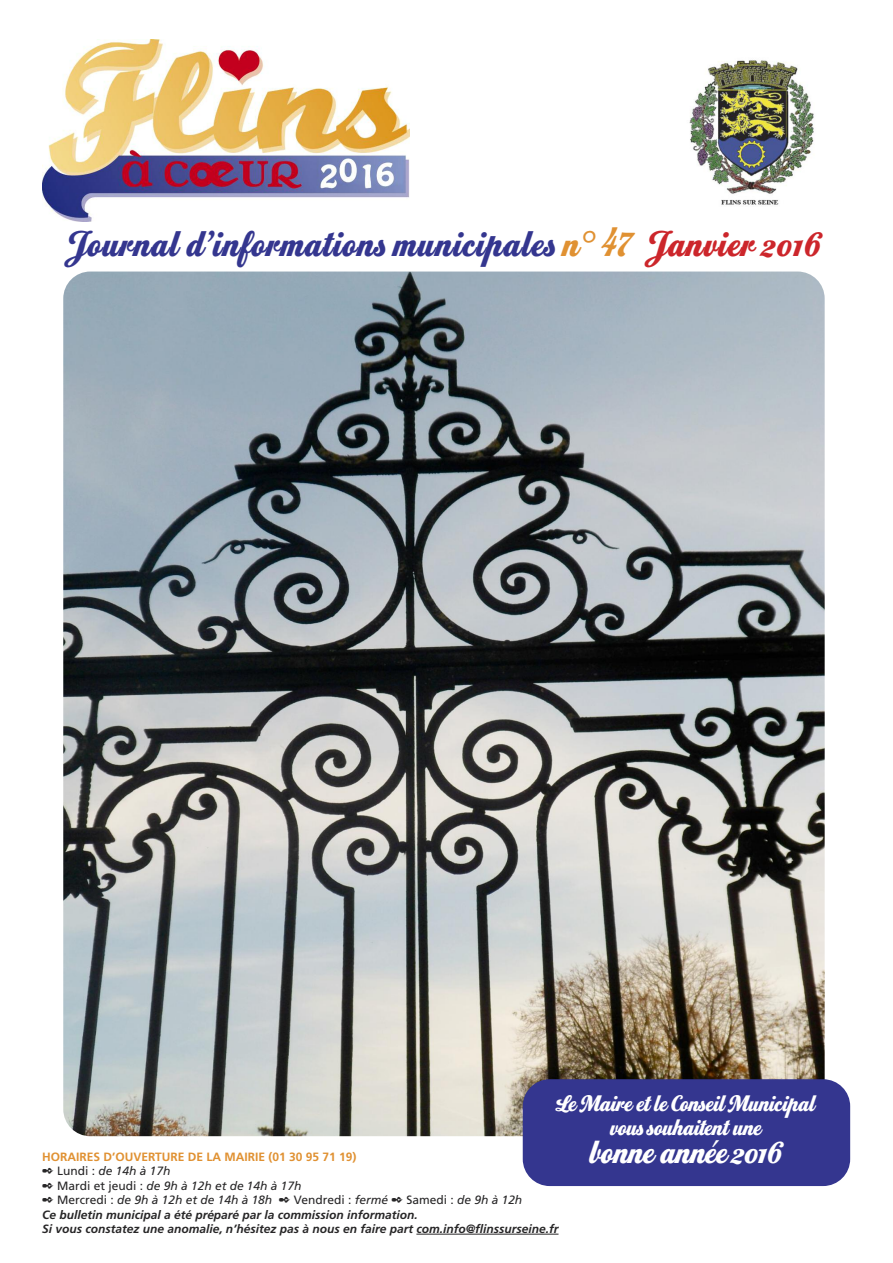
<style>
.page{position:relative;width:893px;height:1263px;background:#fff}
.page>*{position:absolute;margin:0;border:0;box-sizing:border-box;transform-origin:0 0}
.t1{font:36.75px "Home Run Script";letter-spacing:.03em;color:#34368f}
.t2{font:33px "Home Run Script";color:#fff}
.t3{font:23.1px/24px "Home Run Script";color:#fff;text-align:center}
.t4{font:italic 700 12px/14.4px "Frutiger";color:#272627}
.t5{font:italic 12px/14.4px "Frutiger";color:#272627}
.t6{font:12px "Frutiger";color:#272627}
.s1{color:#e09132}
.s2{color:#cc262b}
.s3{font-weight:700;font-style:normal;color:#e09132}
.s4{font-style:normal}
.s5{font-style:italic}
.s6{font-weight:400;font-style:normal}
.s7{font-weight:400}
</style>
<div class="page">
<img style="left:63px;top:272px;width:762px;height:864px;border-radius:27px">
<img style="left:42px;top:39px;width:367px;height:183px">
<img style="left:689px;top:60px;width:125px;height:145px">
<hr style="left:416px;top:1234px;width:142px;height:1px;background:#272627">
<div style="left:523px;top:1079px;width:327px;height:107px;background:#34368f;border-radius:27px"></div>
<h1 class="t1" style="left:71px;top:222px;width:751px">Journal d’informations municipales <span class="s1">n° </span><sup>47</sup> <span class="s2">Janvier 2016</span></h1>
<h3 class="t3" style="left:557px;top:1090px;width:260px">Le Maire et le Conseil Municipal voussouhaitent une</h3>
<h2 class="t2" style="left:591px;top:1132px;width:193px">bonne année2016</h2>
<p class="t5" style="left:57px;top:1150px;width:301px;text-indent:-15px"><span class="s3">HORAIRES D’OUVERTURE DE LA MAIRIE (01 30 95 71 19)<br></span><span class="s4">Lundi :</span> de 14h à 17h<br><span class="s4">Mardi et jeudi :</span> de 9h à 12h et de 14h à 17h<br><span class="s4">Mercredi :</span> de 9h à 12h et de 14h à 18h</p>
<p class="t6" style="left:294px;top:1195px;width:96px">Vendredi : <span class="s5">fermé</span></p>
<p class="t4" style="left:42px;top:1194px;width:518px;text-indent:364px"><span class="s6">Samedi :</span> <span class="s7">de 9h à 12h<br></span>Ce bulletin municipal a été préparé par la commission information.<br>Si vous constatez une anomalie, n’hésitez pas à nous en faire part com.info@flinssurseine.fr</p>
</div>
